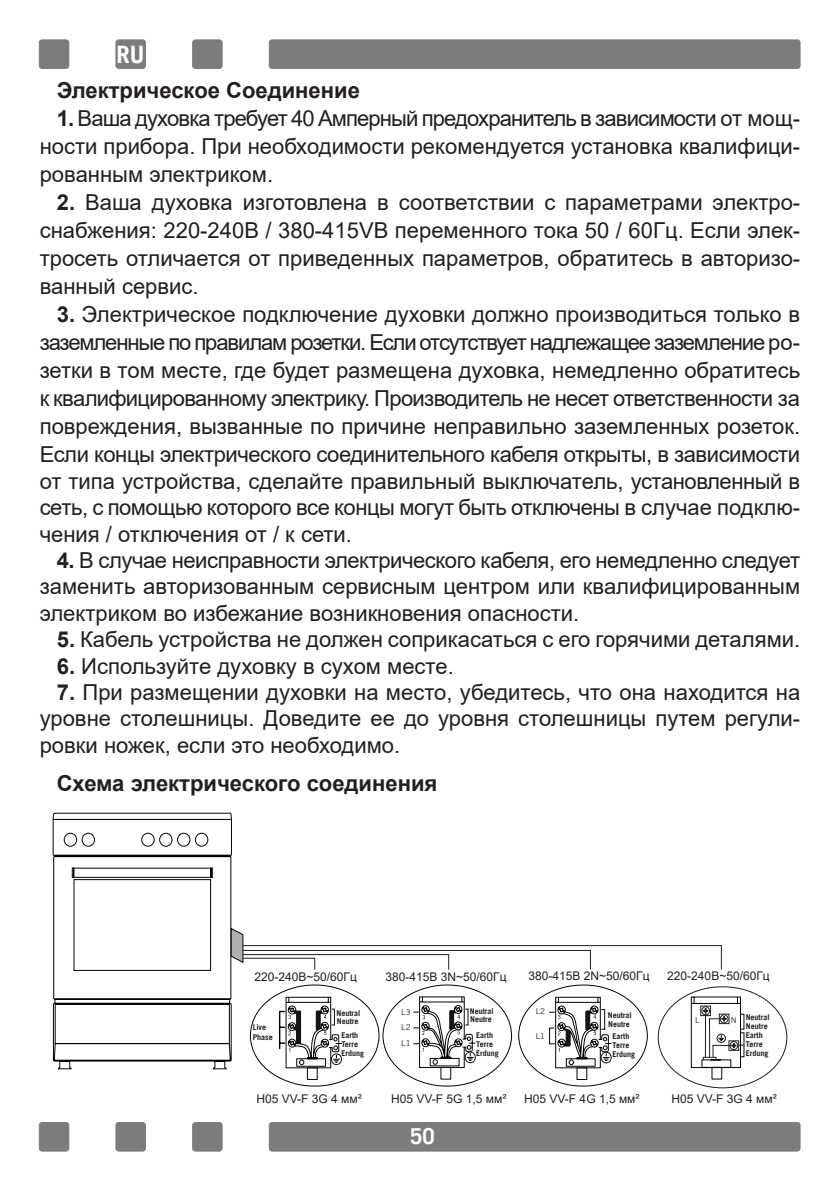
<style>
.page{position:relative;width:840px;height:1191px;background:#fff}
.page>*{position:absolute;margin:0;border:0;box-sizing:border-box;transform-origin:0 0}
.t1{font:700 24px "Trade Gothic";color:#fff}
.t2{font:22px/27.4px "Arial";color:#231f20;text-align:justify}
.t3{font:700 22px "Arial";color:#231f20}
.t4{font:700 22px "Trade Gothic";color:#fff}
.t5{font:12px "Arial";color:#231f20}
.t6{font:700 8px/9px "Trade Gothic";color:#231f20}
.t7{font:8px/15.4px "Trade Gothic";color:#231f20;text-align:justify}
.s1{font-weight:700}
.s2{font-weight:400}
</style>
<div class="page">
<div style="left:269px;top:40px;width:530px;height:28px;background:#7d7c7c;border-radius:3px"></div>
<div style="left:269px;top:40px;width:530px;height:29px;border:1px solid #7d7c7c;border-radius:3px"></div>
<div style="left:39px;top:40px;width:30px;height:28px;background:#7d7c7c;border-radius:3px"></div>
<div style="left:39px;top:40px;width:30px;height:29px;border:1px solid #7d7c7c;border-radius:3px"></div>
<div style="left:192px;top:40px;width:30px;height:28px;background:#7d7c7c;border-radius:3px"></div>
<div style="left:192px;top:40px;width:30px;height:29px;border:1px solid #7d7c7c;border-radius:3px"></div>
<div style="left:116px;top:40px;width:29px;height:28px;background:#7d7c7c;border-radius:3px"></div>
<div style="left:116px;top:40px;width:30px;height:29px;border:1px solid #7d7c7c;border-radius:3px"></div>
<div style="left:269px;top:1122px;width:530px;height:29px;background:#7d7c7c;border-radius:3px"></div>
<div style="left:269px;top:1122px;width:530px;height:29px;border:1px solid #7d7c7c;border-radius:3px"></div>
<div style="left:39px;top:1122px;width:30px;height:29px;background:#7d7c7c;border-radius:3px"></div>
<div style="left:39px;top:1122px;width:30px;height:29px;border:1px solid #7d7c7c;border-radius:3px"></div>
<div style="left:192px;top:1122px;width:30px;height:29px;background:#7d7c7c;border-radius:3px"></div>
<div style="left:192px;top:1122px;width:30px;height:29px;border:1px solid #7d7c7c;border-radius:3px"></div>
<div style="left:116px;top:1122px;width:29px;height:29px;background:#7d7c7c;border-radius:3px"></div>
<div style="left:116px;top:1122px;width:30px;height:29px;border:1px solid #7d7c7c;border-radius:3px"></div>
<svg style="left:53px;top:812px;width:179px;height:257px"></svg>
<svg style="left:230px;top:927px;width:491px;height:43px"></svg>
<svg style="left:518px;top:984px;width:129px;height:103px"></svg>
<svg style="left:250px;top:984px;width:262px;height:103px"></svg>
<div style="left:464px;top:1051px;width:11px;height:12px;border:1px solid #141414;border-radius:50%"></div>
<svg style="left:690px;top:996px;width:52px;height:83px"></svg>
<p class="t1" style="left:116px;top:45px;width:30px">RU</p>
<p class="t3" style="left:57px;top:75px;width:304px">Электрическое Соединение</p>
<p class="t2" style="left:40px;top:104px;width:761px;line-height:28px;text-indent:17px"><span class="s1">1.</span> Ваша духовка требует 40 Амперный предохранитель в зависимости от мощ&shy;ности прибора. При необходимости рекомендуется установка квалифици&shy;рованным электриком.</p>
<p class="t2" style="left:40px;top:188px;width:761px;line-height:28px;text-indent:17px"><span class="s1">2.</span> Ваша духовка изготовлена в соответствии с параметрами электро&shy;снабжения: 220-240В / 380-415VВ переменного тока 50 / 60Гц. Если элек&shy;тросеть отличается от приведенных параметров, обратитесь в авторизо&shy;ванный сервис.</p>
<p class="t2" style="left:40px;top:301px;width:761px;text-indent:17px"><span class="s1">3.</span> Электрическое подключение духовки должно производиться только в заземленные по правилам розетки. Если отсутствует надлежащее заземление ро&shy;зетки в том месте, где будет размещена духовка, немедленно обратитесь к квалифицированному электрику. Производитель не несет ответственности за повреждения, вызванные по причине неправильно заземленных розеток.<br>Если концы электрического соединительного кабеля открыты, в зависимости от типа устройства, сделайте правильный выключатель, установленный в сеть, с помощью которого все концы могут быть отключены в случае подклю&shy;чения / отключения от / к сети.</p>
<p class="t2" style="left:40px;top:547px;width:761px;line-height:26.4px;text-indent:17px"><span class="s1">4.</span> В случае неисправности электрического кабеля, его немедленно следует заменить авторизованным сервисным центром или квалифицированным электриком во избежание возникновения опасности.</p>
<p class="t2" style="left:57px;top:625px;width:744px"><span class="s1">5.</span> Кабель устройства не должен соприкасаться с его горячими деталями.</p>
<p class="t2" style="left:57px;top:652px;width:398px"><span class="s1">6.</span> Используйте духовку в сухом месте.</p>
<p class="t2" style="left:40px;top:679px;width:761px;line-height:26.4px;text-indent:17px"><span class="s1">7.</span> При размещении духовки на место, убедитесь, что она находится на уровне столешницы. Доведите ее до уровня столешницы путем регули&shy;ровки ножек, если это необходимо.</p>
<p class="t3" style="left:57px;top:768px;width:382px">Схема электрического соединения</p>
<p class="t5" style="left:254px;top:968px;width:104px">220-240В~50/60Гц</p>
<p class="t5" style="left:385px;top:968px;width:123px">380-415В 3N~50/60Гц</p>
<p class="t5" style="left:528px;top:967px;width:123px">380-415В 2N~50/60Гц</p>
<p class="t5" style="left:667px;top:967px;width:104px">220-240В~50/60Гц</p>
<p class="t6" style="left:253px;top:1023px;width:21px;line-height:9.6px">Live<br>Phase</p>
<p class="t6" style="left:336px;top:1009px;width:25px">Neutral<br>Neutre</p>
<p class="t6" style="left:341px;top:1031px;width:24px">Earth<br>Terre<br>Erdung</p>
<p class="t6" style="left:469px;top:1007px;width:25px">Neutral<br>Neutre</p>
<p class="t6" style="left:476px;top:1031px;width:24px">Earth<br>Terre<br>Erdung</p>
<p class="t7" style="left:401px;top:1004px;width:11px">L3<br>L2<br>L1</p>
<p class="t7" style="left:535px;top:1004px;width:11px">L2</p>
<p class="t7" style="left:535px;top:1028px;width:11px">L1</p>
<p class="t6" style="left:607px;top:1011px;width:25px">Neutral<br>Neutre</p>
<p class="t6" style="left:612px;top:1032px;width:24px">Earth<br>Terre<br>Erdung</p>
<p class="t7" style="left:694px;top:1013px;width:6px">L</p>
<p class="t6" style="left:730px;top:1014px;width:40px;text-align:right"><span class="s2">N</span> Neutral<br>Neutre</p>
<p class="t6" style="left:745px;top:1031px;width:24px">Earth<br>Terre<br>Erdung</p>
<p class="t5" style="left:256px;top:1090px;width:107px">H05 VV-F 3G 4 мм²</p>
<p class="t5" style="left:391px;top:1090px;width:117px">H05 VV-F 5G 1,5 мм²</p>
<p class="t5" style="left:524px;top:1090px;width:117px">H05 VV-F 4G 1,5 мм²</p>
<p class="t5" style="left:671px;top:1090px;width:107px">H05 VV-F 3G 4 мм²</p>
<p class="t4" style="left:410px;top:1127px;width:26px">50</p>
</div>
